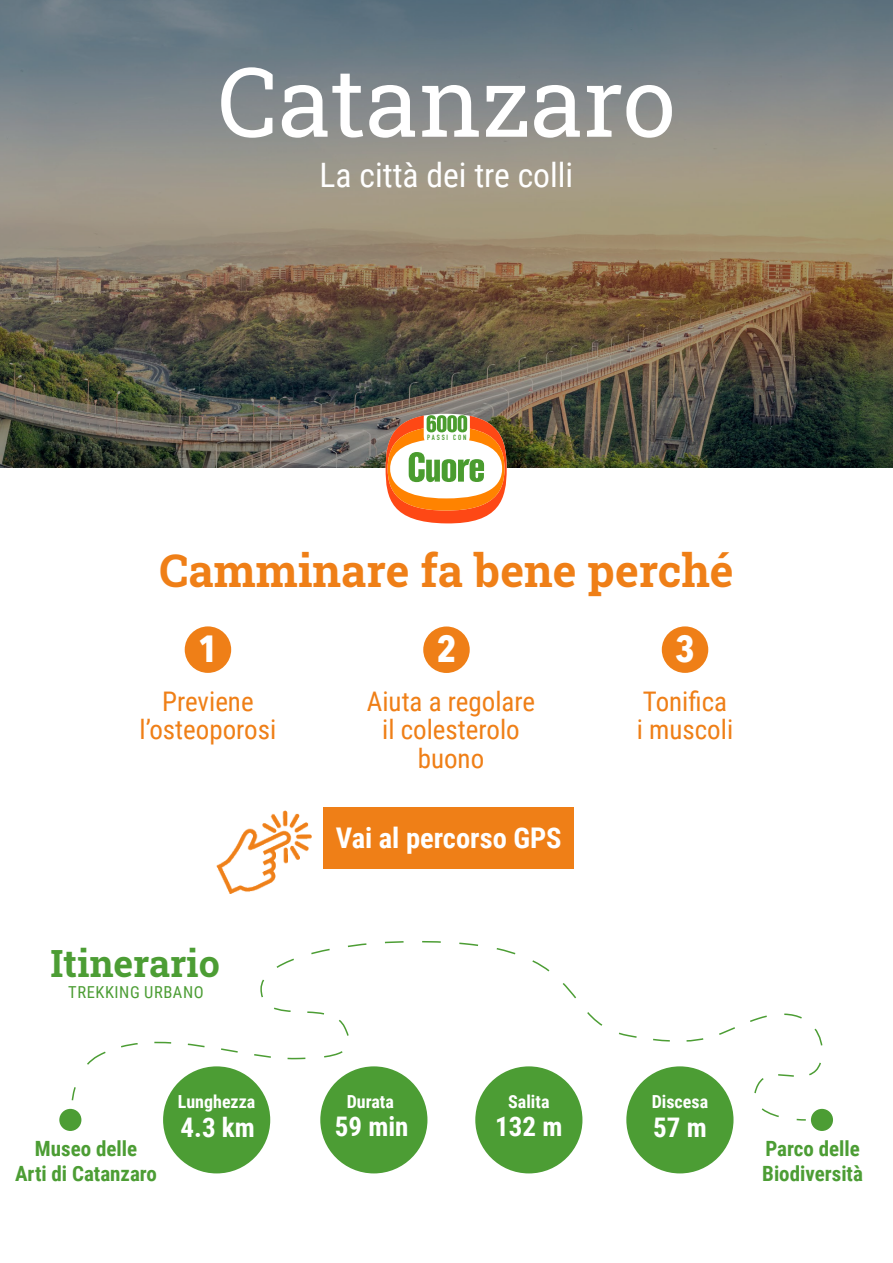
<style>
.page{position:relative;width:893px;height:1263px;background:#fff}
.page>*{position:absolute;margin:0;border:0;box-sizing:border-box;transform-origin:0 0}
.t1{font:96.15px "Roboto Slab";color:#fff}
.t2{font:700 45px "Roboto Slab";color:#ef7f17}
.t3{font:700 37.5px "Roboto Slab";color:#4c9d34}
.t4{font:700 condensed 37.5px "Avenir Next LT Pro";color:#fff}
.t5{font:33.6px "Roboto Condensed";color:#fff}
.t6{font:700 28.5px "Roboto Condensed";color:#fff}
.t7{font:27px/28.5px "Roboto Condensed";color:#ef7f17;text-align:center}
.t8{font:700 27px "Roboto Condensed";color:#fff}
.t9{font:700 21px/25.2px "Roboto Condensed";color:#4c9d34}
.t10{font:700 18px "Roboto Condensed";color:#fff}
.t11{font:16.5px "Roboto Condensed";letter-spacing:.035em;color:#4c9d34}
.t12{font:7.5px "DIN Engschrift Std";letter-spacing:.25em;color:#4a9c2f}
</style>
<div class="page">
<div style="left:629px;top:1069px;width:102px;height:102px;background:#4c9d34;border-radius:50%"></div>
<div style="left:626px;top:1066px;width:107px;height:107px;border:4px solid #4c9d34;border-radius:50%"></div>
<div style="left:478px;top:1069px;width:102px;height:102px;background:#4c9d34;border-radius:50%"></div>
<div style="left:475px;top:1066px;width:107px;height:107px;border:4px solid #4c9d34;border-radius:50%"></div>
<div style="left:323px;top:1069px;width:102px;height:102px;background:#4c9d34;border-radius:50%"></div>
<div style="left:320px;top:1066px;width:107px;height:107px;border:4px solid #4c9d34;border-radius:50%"></div>
<div style="left:185px;top:626px;width:46px;height:47px;background:#ef7f17;border-radius:50%"></div>
<div style="left:423px;top:626px;width:47px;height:47px;background:#ef7f17;border-radius:50%"></div>
<div style="left:662px;top:626px;width:46px;height:47px;background:#ef7f17;border-radius:50%"></div>
<svg style="left:385px;top:941px;width:56px;height:1px"></svg>
<svg style="left:71px;top:942px;width:751px;height:179px"></svg>
<div style="left:165px;top:1069px;width:103px;height:102px;background:#4c9d34;border-radius:50%"></div>
<div style="left:163px;top:1066px;width:107px;height:107px;border:4px solid #4c9d34;border-radius:50%"></div>
<div style="left:59px;top:1109px;width:22px;height:22px;background:#4c9d34;border-radius:50%"></div>
<div style="left:811px;top:1109px;width:22px;height:22px;background:#4c9d34;border-radius:50%"></div>
<img style="left:0;top:0;width:893px;height:468px">
<svg style="left:386px;top:414px;width:121px;height:110px"></svg>
<div style="left:323px;top:807px;width:251px;height:61px;background:#ef7f17"></div>
<img style="left:216px;top:810px;width:96px;height:84px">
<h1 class="t1" style="left:217px;top:36px;width:460px">Catanzaro</h1>
<p class="t5" style="left:320px;top:152px;width:255px">La città dei tre colli</p>
<p class="t12" style="left:427px;top:433px;width:41px">PASSI CON</p>
<h2 class="t2" style="left:159px;top:540px;width:576px">Camminare fa bene perché</h2>
<h3 class="t4" style="left:198px;top:625px;width:21px">1</h3>
<h3 class="t4" style="left:437px;top:625px;width:21px">2</h3>
<h3 class="t4" style="left:675px;top:625px;width:21px">3</h3>
<p class="t7" style="left:367px;top:686px;width:170px">Aiuta a regolare il colesterolo buono</p>
<p class="t7" style="left:637px;top:686px;width:98px;text-align:left">Tonifica i muscoli</p>
<p class="t7" style="left:140px;top:686px;width:138px">Previene l’osteoporosi</p>
<h3 class="t3" style="left:51px;top:937px;width:171px">Itinerario</h3>
<p class="t11" style="left:68px;top:980px;width:137px">TREKKING URBANO</p>
<p class="t6" style="left:336px;top:818px;width:227px">Vai al percorso GPS</p>
<p class="t9" style="left:15px;top:1135px;width:144px;text-align:center">Museo delle<br>Arti di Catanzaro</p>
<p class="t10" style="left:178px;top:1089px;width:79px">Lunghezza</p>
<p class="t10" style="left:347px;top:1089px;width:49px">Durata</p>
<p class="t10" style="left:508px;top:1089px;width:43px">Salita</p>
<p class="t10" style="left:652px;top:1089px;width:58px">Discesa</p>
<p class="t8" style="left:181px;top:1108px;width:76px">4.3 km</p>
<p class="t8" style="left:335px;top:1108px;width:75px">59 min</p>
<p class="t8" style="left:495px;top:1108px;width:69px">132 m</p>
<p class="t8" style="left:653px;top:1108px;width:55px">57 m</p>
<p class="t9" style="left:762px;top:1135px;width:102px">Parco delle<br>Biodiversità</p>
</div>
